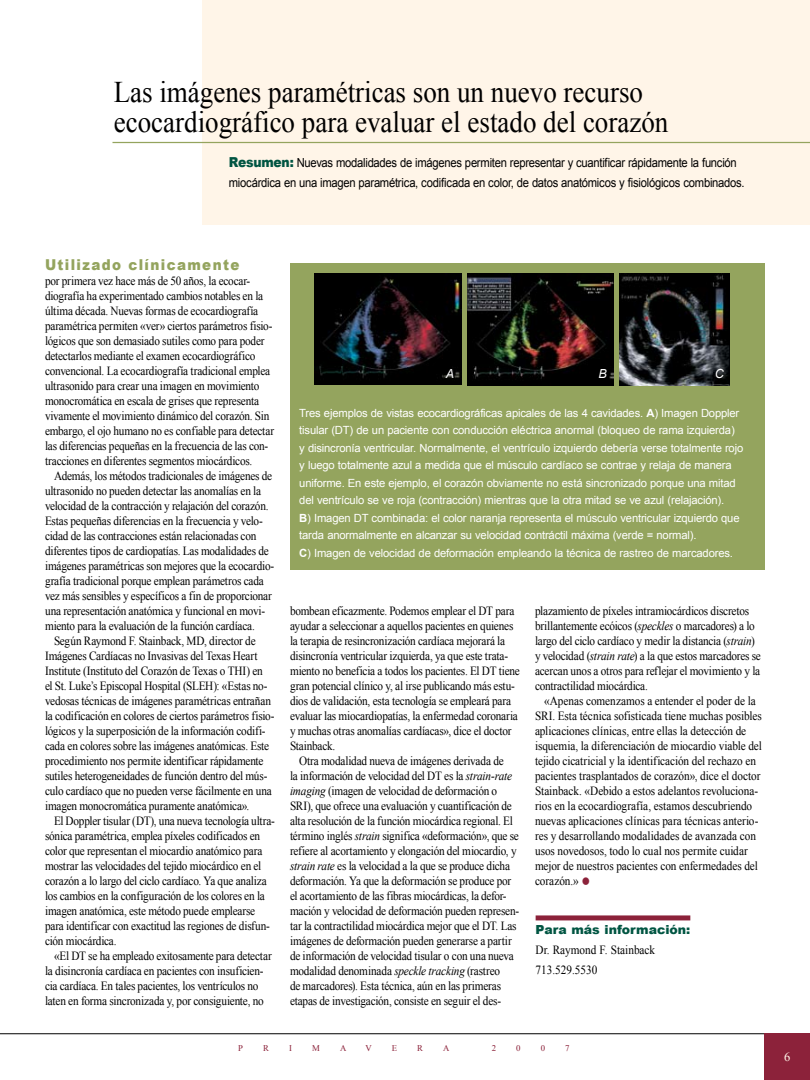
<style>
.page{position:relative;width:810px;height:1080px;background:#fff}
.page>*{position:absolute;margin:0;border:0;box-sizing:border-box;transform-origin:0 0}
.t1{font:30px/30px "Times New Roman";color:#000;scale:.9 1}
.t2{font:30px "Times New Roman";color:#8c223a;scale:.9 1}
.t3{font:900 15px "Arial";letter-spacing:.1em;color:#94a45e;scale:.9 1}
.t4{font:12.5px/15px "Times New Roman";letter-spacing:-.015em;color:#000;scale:.9 1}
.t5{font:12.5px/20px "Arial";letter-spacing:-.025em;color:#000;scale:.9 1}
.t6{font:900 12.5px "Arial";color:#005542}
.t7{font:italic 12.5px "Arial";color:#fff}
.t8{font:12.5px "Times New Roman";color:#fff5e8}
.t9{font:11.25px/17.5px "Arial";letter-spacing:-.015em;color:#fff}
.t10{font:8.75px "Times New Roman";color:#8c223a}
.s1{font-weight:900;font-size:13.75px;color:#005542}
.s2{font-weight:700}
.s3{font-style:italic}
</style>
<div class="page">
<div style="left:536px;top:915px;width:154px;height:5px;background:#8c223a"></div>
<div style="left:202px;top:0;width:608px;height:225px;background:#fff5e8"></div>
<hr style="left:112px;top:142px;width:698px;height:1px;background:#94a45e">
<hr style="left:0;top:1033px;width:794px;height:1px;background:#000">
<div style="left:764px;top:1033px;width:46px;height:47px;background:#8c223a"></div>
<div style="left:291px;top:263px;width:474px;height:306px;background:#94a45e"></div>
<img style="left:315px;top:274px;width:146px;height:111px">
<img style="left:467px;top:274px;width:146px;height:111px">
<img style="left:620px;top:274px;width:110px;height:111px">
<h1 class="t1" style="left:114px;top:77px;width:618px">Las imágenes paramétricas son un nuevo recurso ecocardiográfico para evaluar el estado del corazón</h1>
<p class="t5" style="left:229px;top:153px;width:575px"><span class="s1">Resumen:</span> Nuevas modalidades de imágenes permiten representar y cuantificar rápidamente la función miocárdica en una imagen paramétrica, codificada en color, de datos anatómicos y fisiológicos combinados.</p>
<p class="t3" style="left:45px;top:254px;width:217px">Utilizado clínicamente</p>
<p class="t4" style="left:45px;top:273px;width:256px">por primera vez hace más de 50 años, la ecocar&shy;diografía ha experimentado cambios notables en la última década. Nuevas formas de ecocardiografía paramétrica permiten «ver» ciertos parámetros fisio&shy;lógicos que son demasiado sutiles como para poder detectarlos mediante el examen ecocardiográfico convencional. La ecocardiografía tradicional emplea ultrasonido para crear una imagen en movimiento monocromática en escala de grises que representa vivamente el movimiento dinámico del corazón. Sin embargo, el ojo humano no es confiable para detectar las diferencias pequeñas en la frecuencia de las con&shy;tracciones en diferentes segmentos miocárdicos.</p>
<p class="t4" style="left:45px;top:468px;width:256px;text-indent:9px">Además, los métodos tradicionales de imágenes de ultrasonido no pueden detectar las anomalías en la velocidad de la contracción y relajación del corazón.<br>Estas pequeñas diferencias en la frecuencia y velo&shy;cidad de las contracciones están relacionadas con diferentes tipos de cardiopatías. Las modalidades de imágenes paramétricas son mejores que la ecocardio&shy;grafía tradicional porque emplean parámetros cada vez más sensibles y específicos a fin de proporcionar una representación anatómica y funcional en movi&shy;miento para la evaluación de la función cardíaca.</p>
<p class="t4" style="left:45px;top:633px;width:257px;text-indent:9px">Según Raymond F. Stainback, MD, director de Imágenes Cardíacas no Invasivas del Texas Heart Institute (Instituto del Corazón de Texas o THI) en<br>el St. Luke’s Episcopal Hospital (SLEH): «Estas no&shy;vedosas técnicas de imágenes paramétricas entrañan la codificación en colores de ciertos parámetros fisio&shy;lógicos y la superposición de la información codifi&shy;cada en colores sobre las imágenes anatómicas. Este procedimiento nos permite identificar rápidamente sutiles heterogeneidades de función dentro del mús&shy;culo cardíaco que no pueden verse fácilmente en una imagen monocromática puramente anatómica».</p>
<p class="t4" style="left:45px;top:813px;width:257px;text-indent:9px">El Doppler tisular (DT), una nueva tecnología ultra&shy;sónica paramétrica, emplea píxeles codificados en color que representan el miocardio anatómico para mostrar las velocidades del tejido miocárdico en el corazón a lo largo del ciclo cardíaco. Ya que analiza los cambios en la configuración de los colores en la imagen anatómica, este método puede emplearse para identificar con exactitud las regiones de disfun&shy;ción miocárdica.</p>
<p class="t4" style="left:45px;top:948px;width:253px;text-indent:9px">«El DT se ha empleado exitosamente para detectar la disincronía cardíaca en pacientes con insuficien&shy;cia cardíaca. En tales pacientes, los ventrículos no laten en forma sincronizada y, por consiguiente, no</p>
<p class="t7" style="left:446px;top:366px;width:10px">A</p>
<p class="t7" style="left:599px;top:366px;width:10px">B</p>
<p class="t7" style="left:715px;top:366px;width:11px">C</p>
<p class="t9" style="left:299px;top:404px;width:446px">Tres ejemplos de vistas ecocardiográficas apicales de las 4 cavidades. <span class="s2">A</span>) Imagen Doppler tisular (DT) de un paciente con conducción eléctrica anormal (bloqueo de rama izquierda)<br>y disincronía ventricular. Normalmente, el ventrículo izquierdo debería verse totalmente rojo y luego totalmente azul a medida que el músculo cardíaco se contrae y relaja de manera uniforme. En este ejemplo, el corazón obviamente no está sincronizado porque una mitad del ventrículo se ve roja (contracción) mientras que la otra mitad se ve azul (relajación).<br><span class="s2">B</span>) Imagen DT combinada: el color naranja representa el músculo ventricular izquierdo que tarda anormalmente en alcanzar su velocidad contráctil máxima (verde = normal).<br><span class="s2">C</span>) Imagen de velocidad de deformación empleando la técnica de rastreo de marcadores.</p>
<p class="t4" style="left:290px;top:603px;width:257px">bombean eficazmente. Podemos emplear el DT para ayudar a seleccionar a aquellos pacientes en quienes la terapia de resincronización cardíaca mejorará la disincronía ventricular izquierda, ya que este trata&shy;miento no beneficia a todos los pacientes. El DT tiene gran potencial clínico y, al irse publicando más estu&shy;dios de validación, esta tecnología se empleará para evaluar las miocardiopatías, la enfermedad coronaria y muchas otras anomalías cardíacas», dice el doctor Stainback.</p>
<p class="t4" style="left:290px;top:753px;width:256px;text-indent:9px">Otra modalidad nueva de imágenes derivada de<br>la información de velocidad del DT es la <span class="s3">strain-rate imaging</span> (imagen de velocidad de deformación o SRI), que ofrece una evaluación y cuantificación de alta resolución de la función miocárdica regional. El término inglés <span class="s3">strain</span> significa «deformación», que se refiere al acortamiento y elongación del miocardio, y <span class="s3">strain rate</span> es la velocidad a la que se produce dicha deformación. Ya que la deformación se produce por el acortamiento de las fibras miocárdicas, la defor&shy;mación y velocidad de deformación pueden represen&shy;tar la contractilidad miocárdica mejor que el DT. Las imágenes de deformación pueden generarse a partir de información de velocidad tisular o con una nueva modalidad denominada <span class="s3">speckle tracking</span> (rastreo<br>de marcadores). Esta técnica, aún en las primeras etapas de investigación, consiste en seguir el des-</p>
<p class="t4" style="left:535px;top:603px;width:253px">plazamiento de píxeles intramiocárdicos discretos brillantemente ecóicos (<span class="s3">speckles</span> o marcadores) a lo largo del ciclo cardíaco y medir la distancia (<span class="s3">strain</span>) y velocidad (<span class="s3">strain rate</span>) a la que estos marcadores se acercan unos a otros para reflejar el movimiento y la contractilidad miocárdica.</p>
<p class="t4" style="left:535px;top:693px;width:254px;text-indent:9px">«Apenas comenzamos a entender el poder de la SRI. Esta técnica sofisticada tiene muchas posibles aplicaciones clínicas, entre ellas la detección de isquemia, la diferenciación de miocardio viable del tejido cicatricial y la identificación del rechazo en pacientes trasplantados de corazón», dice el doctor Stainback. «Debido a estos adelantos revoluciona&shy;rios en la ecocardiografía, estamos descubriendo nuevas aplicaciones clínicas para técnicas anterio&shy;res y desarrollando modalidades de avanzada con usos novedosos, todo lo cual nos permite cuidar mejor de nuestros pacientes con enfermedades del corazón.»</p>
<h1 class="t2" style="left:581px;top:861px;width:12px">•</h1>
<p class="t6" style="left:536px;top:920px;width:156px">Para más información:</p>
<p class="t4" style="left:536px;top:939px;width:134px;line-height:20px">Dr. Raymond F. Stainback<br>713.529.5530</p>
<p class="t10" style="left:238px;top:1042px;width:6px">P</p>
<p class="t10" style="left:263px;top:1042px;width:7px">R</p>
<p class="t10" style="left:289px;top:1042px;width:4px">I</p>
<p class="t10" style="left:312px;top:1042px;width:9px">M</p>
<p class="t10" style="left:340px;top:1042px;width:8px">A</p>
<p class="t10" style="left:365px;top:1042px;width:8px">V</p>
<p class="t10" style="left:392px;top:1042px;width:7px">E</p>
<p class="t10" style="left:417px;top:1042px;width:7px">R</p>
<p class="t10" style="left:443px;top:1042px;width:8px">A</p>
<p class="t10" style="left:492px;top:1042px;width:6px">2</p>
<p class="t10" style="left:516px;top:1042px;width:6px">0</p>
<p class="t10" style="left:541px;top:1042px;width:6px">0</p>
<p class="t10" style="left:565px;top:1042px;width:6px">7</p>
<p class="t8" style="left:784px;top:1048px;width:8px">6</p>
</div>
